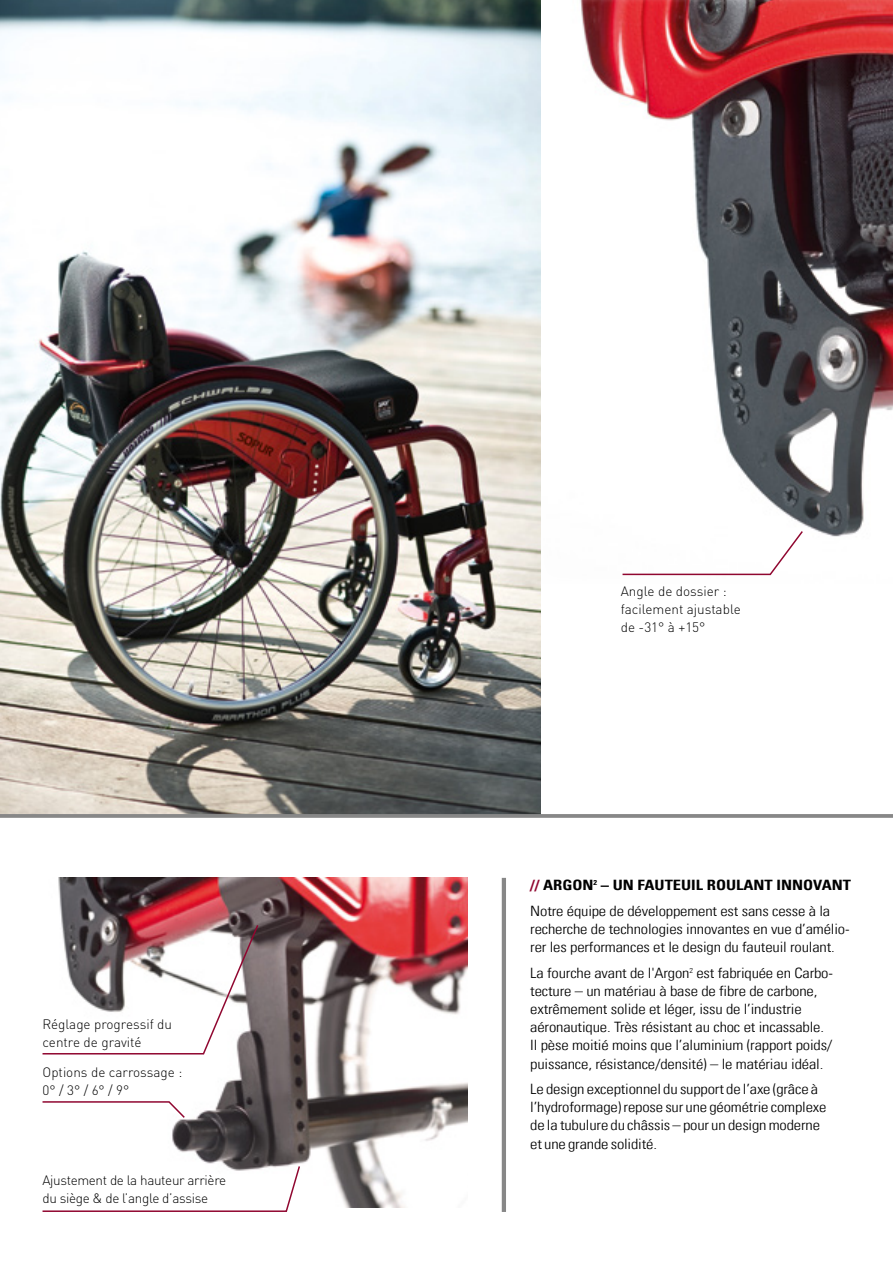
<style>
.page{position:relative;width:893px;height:1263px;background:#fff}
.page>*{position:absolute;margin:0;border:0;box-sizing:border-box;transform-origin:0 0}
.t1{font:14.25px/18.1px "Univers Com 47 Light Cond";letter-spacing:-.01em;color:#000;scale:1.16 1}
.t2{font:14.25px "Univers Com 67 Bold Cond";color:#000;scale:1.16 1}
.t3{font:300 13.5px/18px "DINOT";color:#000}
.t4{font:300 13.5px/18px "DINOT";letter-spacing:-.025em;color:#000}
.s1{color:#900730}
</style>
<div class="page">
<img style="left:540px;top:0;width:353px;height:583px">
<img style="left:58px;top:878px;width:410px;height:330px">
<svg style="left:42px;top:1100px;width:144px;height:19px"></svg>
<svg style="left:42px;top:923px;width:218px;height:132px"></svg>
<svg style="left:42px;top:1164px;width:259px;height:48px"></svg>
<img style="left:0;top:0;width:540px;height:814px">
<svg style="left:621px;top:529px;width:183px;height:47px"></svg>
<hr style="left:502px;top:878px;width:4px;height:334px;background:#878787">
<svg style="left:0;top:814px;width:893px;height:4px;background:#8c8c8c"></svg>
<p class="t3" style="left:43px;top:1015px;width:131px">Réglage progressif du centre de gravité</p>
<p class="t3" style="left:43px;top:1063px;width:141px">Options de carrossage :<br>0° / 3° / 6° / 9°</p>
<p class="t4" style="left:43px;top:1171px;width:185px">Ajustement de la hauteur arrière du siège &amp; de l’angle d’assise</p>
<p class="t3" style="left:621px;top:582px;width:121px">Angle de dossier : facilement ajustable de -31° à +15°</p>
<p class="t2" style="left:530px;top:876px;width:278px"><span class="s1">//</span> ARGON<sup>2</sup> – UN FAUTEUIL ROULANT INNOVANT</p>
<p class="t1" style="left:530px;top:902px;width:277px">Notre équipe de développement est sans cesse à la recherche de technologies innovantes en vue d’amélio&shy;rer les performances et le design du fauteuil roulant.</p>
<p class="t1" style="left:530px;top:963px;width:262px">La fourche avant de l'Argon<sup>2</sup> est fabriquée en Carbo&shy;tecture – un matériau à base de fibre de carbone, extrêmement solide et léger, issu de l’industrie aéronautique. Très résistant au choc et incassable.<br>Il pèse moitié moins que l’aluminium (rapport poids/ puissance, résistance/densité) – le matériau idéal.</p>
<p class="t1" style="left:530px;top:1080px;width:257px">Le design exceptionnel du support de l’axe (grâce à l’hydroformage) repose sur une géométrie complexe de la tubulure du châssis – pour un design moderne et une grande solidité.</p>
</div>
